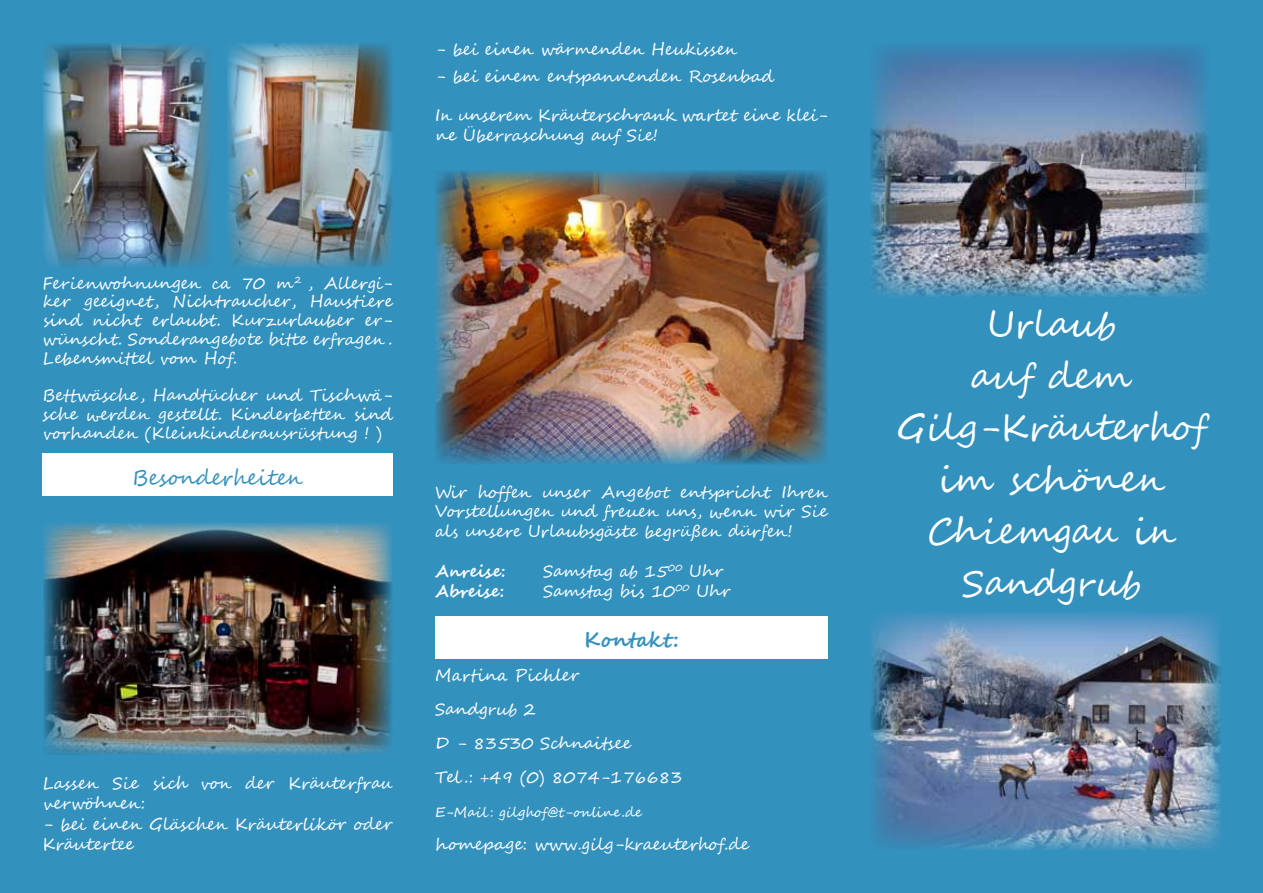
<style>
.page{position:relative;width:1263px;height:893px;background:#3391be}
.page>*{position:absolute;margin:0;border:0;box-sizing:border-box;transform-origin:0 0}
.t1{font:36px/51.9px "Segoe Script";color:#fff;text-align:center}
.t2{font:21px "Segoe Script";color:#3391be}
.t3{font:700 21px "Segoe Script";color:#3391be}
.t4{font:16.5px/18.8px "Segoe Script";color:#fff}
.t5{font:700 16.5px "Segoe Script";color:#fff}
.t6{font:13.5px "Segoe Script";color:#fff}
</style>
<div class="page">
<div style="left:435px;top:617px;width:393px;height:42px;background:#fff"></div>
<div style="left:42px;top:453px;width:350px;height:42px;background:#fff"></div>
<img style="left:870px;top:613px;width:350px;height:237px">
<img style="left:43px;top:523px;width:349px;height:232px">
<img style="left:43px;top:43px;width:168px;height:225px">
<img style="left:227px;top:43px;width:165px;height:225px">
<img style="left:435px;top:170px;width:393px;height:294px">
<img style="left:870px;top:47px;width:339px;height:250px">
<p class="t4" style="left:435px;top:40px;width:304px">- bei einen wärmenden Heukissen</p>
<p class="t4" style="left:435px;top:67px;width:340px">- bei einem entspannenden Rosenbad</p>
<p class="t4" style="left:435px;top:106px;width:394px;line-height:19.8px">In unserem Kräuterschrank wartet eine klei&shy;ne Überraschung auf Sie!</p>
<p class="t4" style="left:43px;top:274px;width:352px;text-align:justify">Ferienwohnungen ca 70 m<sup>2</sup> , Allergi&shy;ker geeignet, Nichtraucher, Haustiere sind nicht erlaubt. Kurzurlauber er&shy;wünscht. Sonderangebote bitte erfragen .<br>Lebensmittel vom Hof.</p>
<p class="t4" style="left:43px;top:386px;width:352px;text-align:justify">Bettwäsche , Handtücher und Tischwä&shy;sche werden gestellt. Kinderbetten sind vorhanden (Kleinkinderausrüstung ! )</p>
<p class="t2" style="left:132px;top:461px;width:173px">Besonderheiten</p>
<p class="t4" style="left:43px;top:773px;width:352px;line-height:20.5px">Lassen Sie sich von der Kräuterfrau verwöhnen:</p>
<p class="t4" style="left:43px;top:814px;width:351px;line-height:20.5px">- bei einen Gläschen Kräuterlikör oder<br>Kräutertee</p>
<p class="t4" style="left:435px;top:482px;width:394px;line-height:19.8px;text-align:justify">Wir hoffen unser Angebot entspricht Ihren Vorstellungen und freuen uns, wenn wir Sie als unsere Urlaubsgäste begrüßen dürfen!</p>
<p class="t5" style="left:435px;top:558px;width:72px">Anreise:</p>
<p class="t4" style="left:543px;top:562px;width:181px">Samstag ab 15<sup>00</sup> Uhr</p>
<p class="t5" style="left:435px;top:577px;width:71px">Abreise:</p>
<p class="t4" style="left:543px;top:582px;width:188px">Samstag bis 10<sup>00</sup> Uhr</p>
<p class="t3" style="left:584px;top:623px;width:97px">Kontakt:</p>
<p class="t4" style="left:435px;top:659px;width:249px;line-height:33.9px">Martina Pichler<br>Sandgrub 2<br>D - 83530 Schnaitsee<br>Tel .: +49 (0) 8074-176683</p>
<p class="t6" style="left:435px;top:801px;width:208px">E-Mail : gilghof@t-online.de</p>
<p class="t4" style="left:435px;top:836px;width:316px">homepage: www.gilg-kraeuterhof.de</p>
<h1 class="t1" style="left:896px;top:299px;width:315px">Urlaub<br>auf dem<br>Gilg-Kräuterhof im schönen<br>Chiemgau in<br>Sandgrub</h1>
</div>
